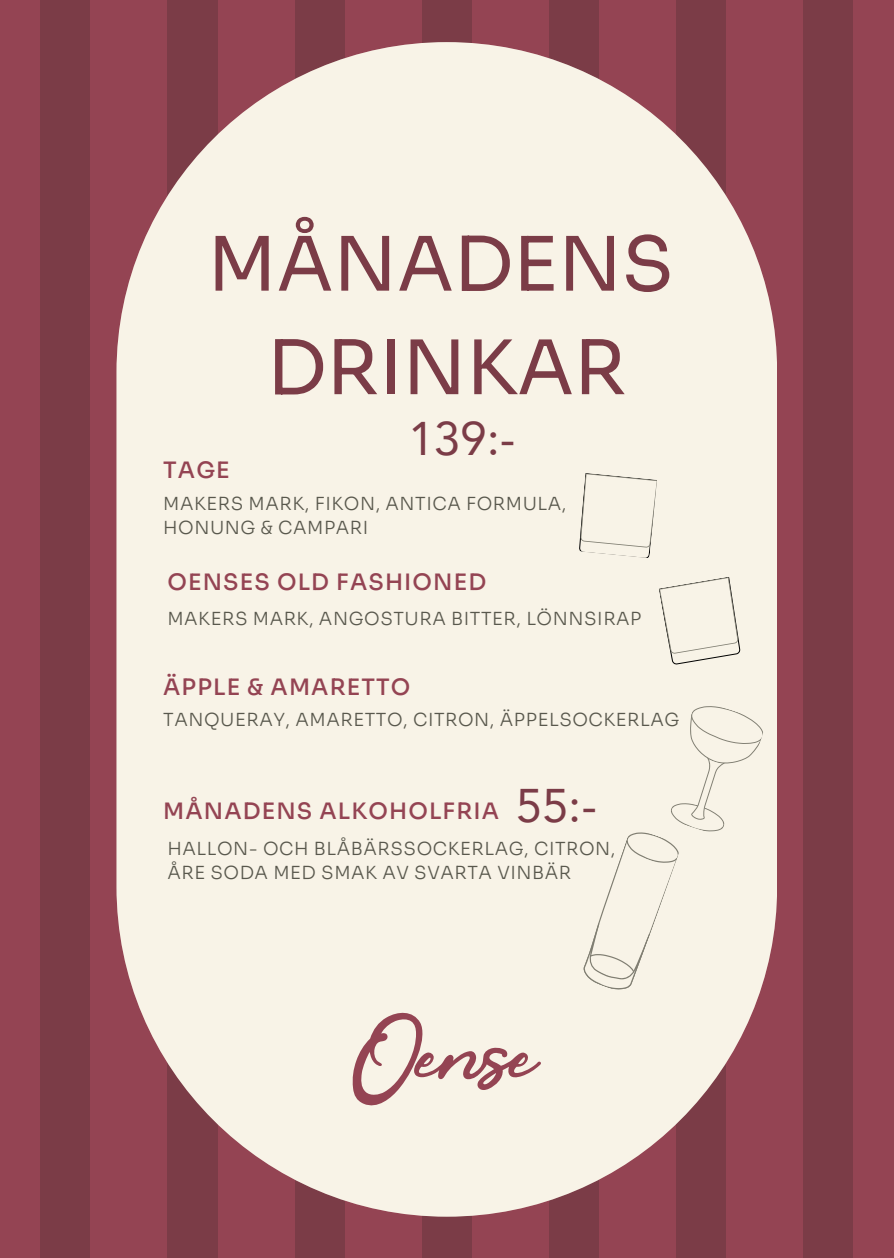
<style>
.page{position:relative;width:894px;height:1258px;background:#fff}
.page>*{position:absolute;margin:0;border:0;box-sizing:border-box;transform-origin:0 0}
.t1{font:75px/103.5px "Sora";color:#7b3c47;text-align:center}
.t2{font:47.1px "Avenir LT Pro";color:#7b3c47}
.t3{font:500 22.5px "Sora";letter-spacing:.05em;color:#944453}
.t4{font:300 18px "Sora";letter-spacing:.03em;color:#59584d}
</style>
<div class="page">
<div style="left:0;top:0;width:893px;height:1258px;background:#7b3c47"></div>
<div style="left:853px;top:0;width:40px;height:1258px;background:#944453"></div>
<div style="left:726px;top:0;width:76px;height:1258px;background:#944453"></div>
<div style="left:599px;top:0;width:76px;height:1258px;background:#944453"></div>
<div style="left:472px;top:0;width:76px;height:1258px;background:#944453"></div>
<div style="left:345px;top:0;width:76px;height:1258px;background:#944453"></div>
<div style="left:218px;top:0;width:76px;height:1258px;background:#944453"></div>
<div style="left:91px;top:0;width:76px;height:1258px;background:#944453"></div>
<div style="left:0;top:0;width:40px;height:1258px;background:#944453"></div>
<div style="left:116px;top:42px;width:660px;height:1174px;background:#f8f3e7;border-radius:330px"></div>
<svg style="left:352px;top:1013px;width:189px;height:92px"></svg>
<svg style="left:579px;top:473px;width:78px;height:85px"></svg>
<svg style="left:659px;top:577px;width:82px;height:88px"></svg>
<svg style="left:583px;top:706px;width:183px;height:289px"></svg>
<p class="t1" style="left:207px;top:213px;width:467px">MÅNADENS<br>DRINKAR</p>
<p class="t2" style="left:408px;top:419px;width:109px">139:-</p>
<p class="t3" style="left:163px;top:456px;width:68px">TAGE</p>
<h3 class="t4" style="left:163px;top:492px;width:404px">MAKERS MARK, FIKON, ANTICA FORMULA,</h3>
<p class="t4" style="left:163px;top:516px;width:207px">HONUNG &amp; CAMPARI</p>
<p class="t3" style="left:167px;top:568px;width:320px">OENSES OLD FASHIONED</p>
<h1 class="t4" style="left:167px;top:608px;width:475px">MAKERS MARK, ANGOSTURA BITTER, LÖNNSIRAP</h1>
<p class="t3" style="left:163px;top:673px;width:249px">ÄPPLE &amp; AMARETTO</p>
<p class="t4" style="left:163px;top:709px;width:517px">TANQUERAY, AMARETTO, CITRON, ÄPPELSOCKERLAG</p>
<h2 class="t2" style="left:515px;top:786px;width:83px">55:-</h2>
<h2 class="t3" style="left:163px;top:797px;width:337px">MÅNADENS ALKOHOLFRIA</h2>
<h3 class="t4" style="left:167px;top:837px;width:449px">HALLON- OCH BLÅBÄRSSOCKERLAG, CITRON,</h3>
<p class="t4" style="left:167px;top:861px;width:405px">ÅRE SODA MED SMAK AV SVARTA VINBÄR</p>
</div>
